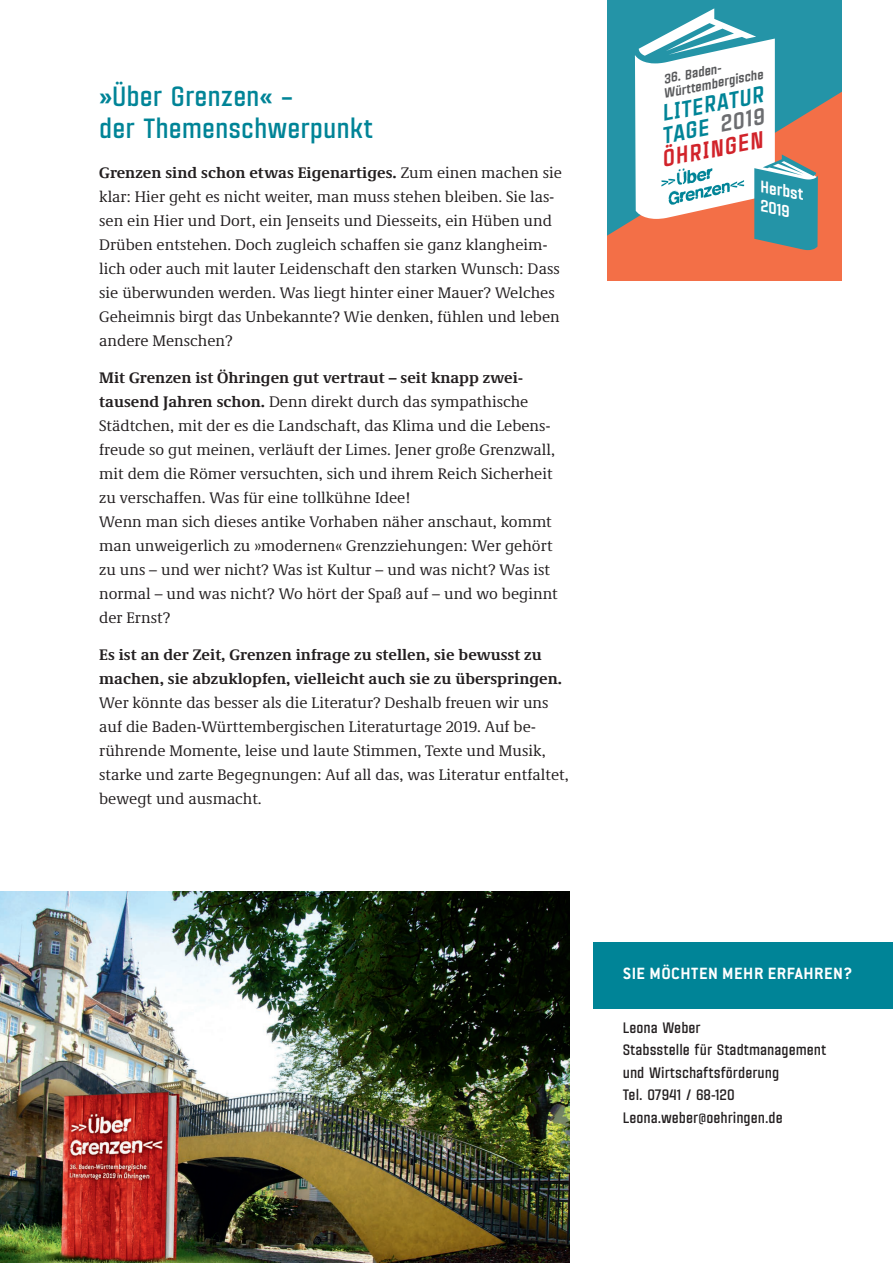
<style>
.page{position:relative;width:893px;height:1263px;background:#fff}
.page>*{position:absolute;margin:0;border:0;box-sizing:border-box;transform-origin:0 0}
.t1{font:700 27px/31.5px "Citadina";color:#008497}
.t2{font:italic 900 22.8px "Citadina";color:#d1232a}
.t3{font:italic 900 22.5px/21.8px "Citadina";color:#008497}
.t4{font:700 17.85px "Conduit ITC Std";letter-spacing:.03em;color:#fff}
.t5{font:italic 900 16.05px/19.2px "Citadina";color:#fff}
.t6{font:15.75px/24px "Demos Next Pro";color:#231f20}
.t7{font:700 15.75px/24px "Demos Next Pro";color:#231f20}
.t8{font:700 14.7px/22.5px "Citadina";color:#231f20}
.t9{font:italic 900 13.05px/14px "Citadina";color:#57585a}
.s1{font-weight:700}
.s2{color:#6c6d70}
</style>
<div class="page">
<div style="left:607px;top:0;width:235px;height:60px;background:#2494a7"></div>
<svg style="left:607px;top:60px;width:235px;height:221px;background:#ae7b66"></svg>
<svg style="left:635px;top:8px;width:183px;height:242px"></svg>
<img style="left:0;top:891px;width:570px;height:372px">
<div style="left:594px;top:942px;width:299px;height:66px;background:#008497"></div>
<h1 class="t1" style="left:99px;top:79px;width:275px">»Über Grenzen« –<br>der Themenschwerpunkt</h1>
<p class="t6" style="left:99px;top:160px;width:464px"><span class="s1">Grenzen sind schon etwas Eigenartiges.</span> Zum einen machen sie klar: Hier geht es nicht weiter, man muss stehen bleiben. Sie las&shy;sen ein Hier und Dort, ein Jenseits und Diesseits, ein Hüben und Drüben entstehen. Doch zugleich schaffen sie ganz klangheim&shy;lich oder auch mit lauter Leidenschaft den starken Wunsch: Dass sie überwunden werden. Was liegt hinter einer Mauer? Welches Geheimnis birgt das Unbekannte? Wie denken, fühlen und leben andere Menschen?</p>
<p class="t6" style="left:99px;top:365px;width:460px"><span class="s1">Mit Grenzen ist Öhringen gut vertraut – seit knapp zwei&shy;tausend Jahren schon.</span> Denn direkt durch das sympathische Städtchen, mit der es die Landschaft, das Klima und die Lebens&shy;freude so gut meinen, verläuft der Limes. Jener große Grenzwall, mit dem die Römer versuchten, sich und ihrem Reich Sicherheit zu verschaffen. Was für eine tollkühne Idee!<br>Wenn man sich dieses antike Vorhaben näher anschaut, kommt man unweigerlich zu »modernen« Grenzziehungen: Wer gehört zu uns – und wer nicht? Was ist Kultur – und was nicht? Was ist normal – und was nicht? Wo hört der Spaß auf – und wo beginnt der Ernst?</p>
<p class="t7" style="left:99px;top:642px;width:464px">Es ist an der Zeit, Grenzen infrage zu stellen, sie bewusst zu machen, sie abzuklopfen, vielleicht auch sie zu überspringen.</p>
<p class="t6" style="left:99px;top:690px;width:471px">Wer könnte das besser als die Literatur? Deshalb freuen wir uns auf die Baden-Württembergischen Literaturtage 2019. Auf be&shy;rührende Momente, leise und laute Stimmen, Texte und Musik, starke und zarte Begegnungen: Auf all das, was Literatur entfaltet, bewegt und ausmacht.</p>
<p class="t9" style="left:660px;top:72px;width:102px;rotate:-11deg">36. Baden-<br>Württembergische</p>
<h2 class="t2" style="left:658px;top:142px;width:104px;rotate:-11deg">ÖHRINGEN</h2>
<h3 class="t3" style="left:655px;top:103px;width:109px;rotate:-11deg">LITERATUR<br>TAGE <span class="s2">2019</span></h3>
<p class="t5" style="left:763px;top:176px;width:45px;rotate:11deg">Herbst<br>2019</p>
<p class="t4" style="left:623px;top:962px;width:231px">SIE MÖCHTEN MEHR ERFAHREN?</p>
<p class="t8" style="left:623px;top:1016px;width:205px">Leona Weber<br>Stabsstelle für Stadtmanagement und Wirtschaftsförderung<br>Tel. 07941 / 68-120<br>Leona.weber@oehringen.de</p>
</div>
